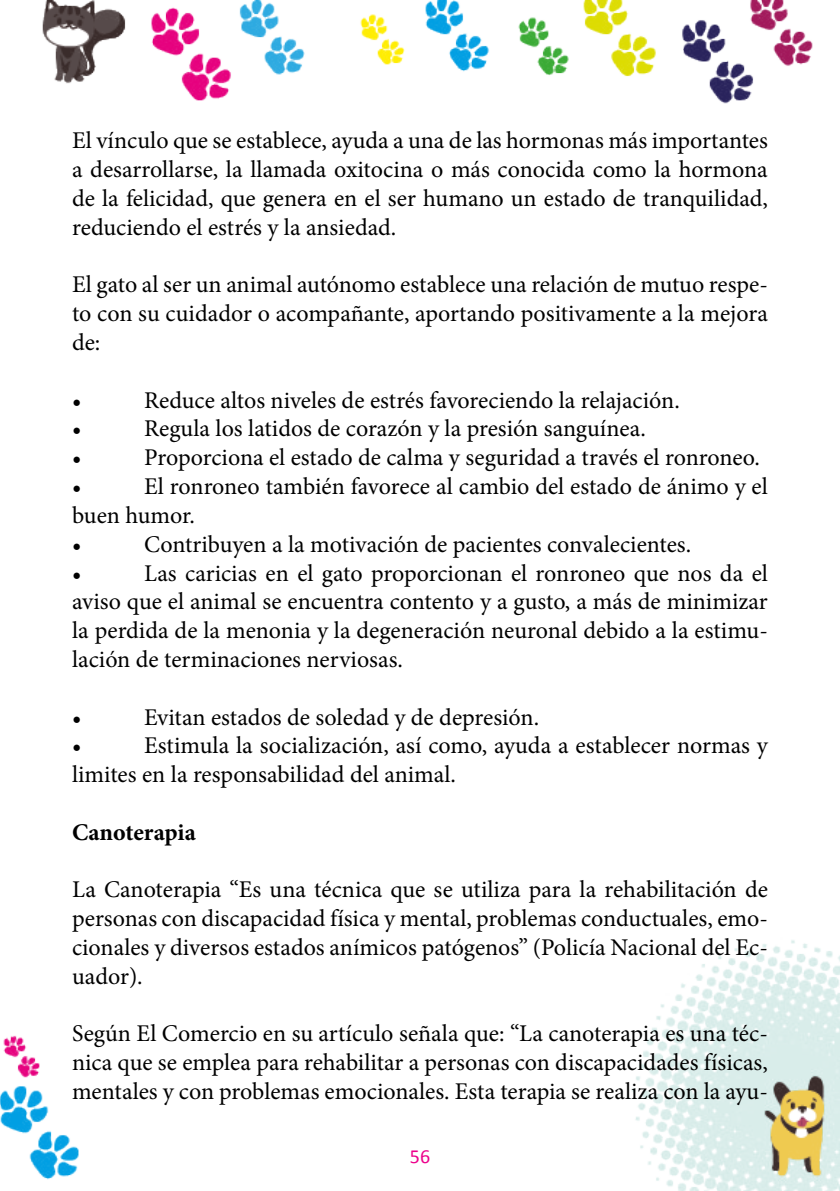
<style>
.page{position:relative;width:840px;height:1191px;background:#fff}
.page>*{position:absolute;margin:0;border:0;box-sizing:border-box;transform-origin:0 0}
.t1{font:24px/28.8px "Minion Pro";color:#000;text-align:justify}
.t2{font:700 24px "Minion Pro";letter-spacing:-.005em;color:#000}
.t3{font:20px "Calibri";color:#ec008c}
</style>
<div class="page">
<img style="left:0;top:0;width:839px;height:1191px">
<p class="t1" style="left:72px;top:126px;width:697px">El vínculo que se establece, ayuda a una de las hormonas más importantes a desarrollarse, la llamada oxitocina o más conocida como la hormona de la felicidad, que genera en el ser humano un estado de tranquilidad, reduciendo el estrés y la ansiedad.</p>
<p class="t1" style="left:72px;top:270px;width:697px">El gato al ser un animal autónomo establece una relación de mutuo respe&shy;to con su cuidador o acompañante, aportando positivamente a la mejora de:</p>
<p class="t1" style="left:72px;top:386px;width:11px">•</p>
<p class="t1" style="left:144px;top:386px;width:537px">Reduce altos niveles de estrés favoreciendo la relajación.</p>
<p class="t1" style="left:72px;top:414px;width:11px">•</p>
<p class="t1" style="left:144px;top:414px;width:503px">Regula los latidos de corazón y la presión sanguínea.</p>
<p class="t1" style="left:72px;top:443px;width:11px">•</p>
<p class="t1" style="left:144px;top:443px;width:617px">Proporciona el estado de calma y seguridad a través el ronroneo.</p>
<p class="t1" style="left:72px;top:472px;width:11px">•</p>
<p class="t1" style="left:72px;top:472px;width:697px;text-align:left;text-indent:72px">El ronroneo también favorece al cambio del estado de ánimo y el buen humor.<br>•</p>
<p class="t1" style="left:144px;top:530px;width:548px">Contribuyen a la motivación de pacientes convalecientes.</p>
<p class="t1" style="left:72px;top:558px;width:697px;text-indent:72px">Las caricias en el gato proporcionan el ronroneo que nos da el aviso que el animal se encuentra contento y a gusto, a más de minimizar la perdida de la menonia y la degeneración neuronal debido a la estimu&shy;lación de terminaciones nerviosas.</p>
<p class="t1" style="left:72px;top:558px;width:11px">•</p>
<p class="t1" style="left:72px;top:702px;width:11px">•</p>
<p class="t1" style="left:144px;top:702px;width:396px">Evitan estados de soledad y de depresión.</p>
<p class="t1" style="left:72px;top:731px;width:11px">•</p>
<p class="t1" style="left:72px;top:731px;width:697px;text-indent:72px">Estimula la socialización, así como, ayuda a establecer normas y limites en la responsabilidad del animal.</p>
<p class="t2" style="left:72px;top:815px;width:125px">Canoterapia</p>
<p class="t1" style="left:72px;top:875px;width:697px">La Canoterapia “Es una técnica que se utiliza para la rehabilitación de personas con discapacidad física y mental, problemas conductuales, emo&shy;cionales y diversos estados anímicos patógenos” (Policía Nacional del Ec&shy;uador).</p>
<p class="t1" style="left:72px;top:1019px;width:697px">Según El Comercio en su artículo señala que: “La canoterapia es una téc&shy;nica que se emplea para rehabilitar a personas con discapacidades físicas, mentales y con problemas emocionales. Esta terapia se realiza con la ayu-</p>
<p class="t3" style="left:409px;top:1144px;width:22px">56</p>
</div>
